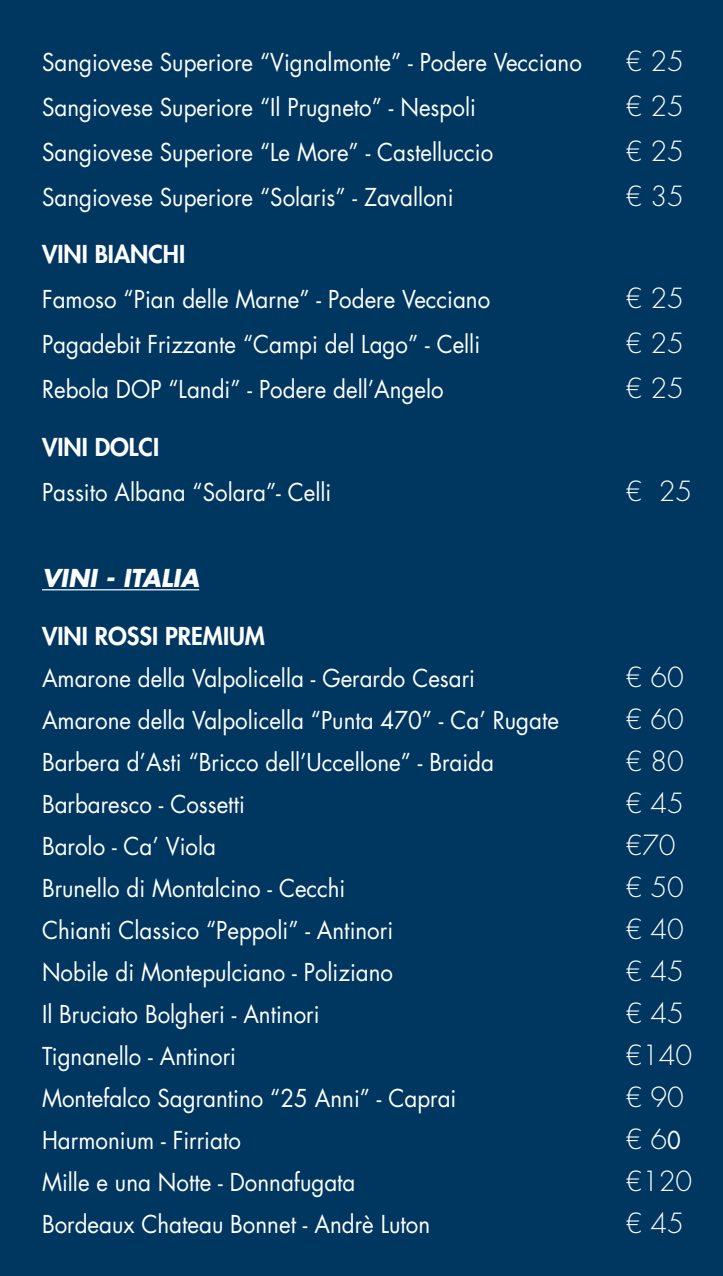
<style>
.page{position:relative;width:723px;height:1276px;background:#003761}
.page>*{position:absolute;margin:0;border:0;box-sizing:border-box;transform-origin:0 0}
.t1{font:300 27px "Futura Std";color:#fff}
.t2{font:24px "Futura Std";color:#fff;scale:.93 1}
.t3{font:800 24px "Futura Std";color:#fff}
.t4{font:italic 700 24px "Futura Std";color:#fff}
.s1{font-weight:400;font-size:24px}
</style>
<div class="page">
<hr style="left:42px;top:589px;width:157px;height:1px;background:#fff">
<p class="t2" style="left:42px;top:46px;width:582px">Sangiovese Superiore “Vignalmonte” - Podere Vecciano</p>
<p class="t1" style="left:625px;top:44px;width:60px">€ 25</p>
<p class="t2" style="left:42px;top:91px;width:468px">Sangiovese Superiore “Il Prugneto” - Nespoli</p>
<p class="t1" style="left:625px;top:89px;width:60px">€ 25</p>
<p class="t2" style="left:42px;top:136px;width:487px">Sangiovese Superiore “Le More” - Castelluccio</p>
<p class="t1" style="left:625px;top:134px;width:60px">€ 25</p>
<p class="t2" style="left:42px;top:181px;width:444px">Sangiovese Superiore “Solaris” - Zavalloni</p>
<p class="t1" style="left:625px;top:179px;width:60px">€ 35</p>
<p class="t3" style="left:42px;top:239px;width:145px">VINI BIANCHI</p>
<p class="t2" style="left:42px;top:284px;width:483px">Famoso “Pian delle Marne” - Podere Vecciano</p>
<p class="t1" style="left:625px;top:282px;width:60px">€ 25</p>
<p class="t2" style="left:42px;top:329px;width:473px">Pagadebit Frizzante “Campi del Lago” - Celli</p>
<p class="t1" style="left:625px;top:327px;width:60px">€ 25</p>
<p class="t2" style="left:42px;top:374px;width:433px">Rebola DOP “Landi” - Podere dell’Angelo</p>
<p class="t1" style="left:625px;top:372px;width:60px">€ 25</p>
<p class="t3" style="left:42px;top:432px;width:119px">VINI DOLCI</p>
<p class="t2" style="left:42px;top:477px;width:313px">Passito Albana “Solara”- Celli</p>
<p class="t1" style="left:625px;top:475px;width:68px">€ 25</p>
<p class="t4" style="left:42px;top:562px;width:159px">VINI - ITALIA</p>
<p class="t3" style="left:42px;top:621px;width:224px">VINI ROSSI PREMIUM</p>
<p class="t2" style="left:42px;top:663px;width:467px">Amarone della Valpolicella - Gerardo Cesari</p>
<p class="t1" style="left:625px;top:661px;width:60px">€ 60</p>
<p class="t2" style="left:42px;top:705px;width:557px">Amarone della Valpolicella “Punta 470” - Ca’ Rugate</p>
<p class="t1" style="left:625px;top:703px;width:60px">€ 60</p>
<p class="t2" style="left:42px;top:747px;width:487px">Barbera d’Asti “Bricco dell’Uccellone” - Braida</p>
<p class="t1" style="left:625px;top:745px;width:60px">€ 80</p>
<p class="t2" style="left:42px;top:789px;width:220px">Barbaresco - Cossetti</p>
<p class="t1" style="left:625px;top:787px;width:60px">€ 45</p>
<p class="t2" style="left:42px;top:831px;width:189px">Barolo - Ca’ Viola</p>
<p class="t1" style="left:625px;top:829px;width:52px">€70</p>
<p class="t2" style="left:42px;top:873px;width:328px">Brunello di Montalcino - Cecchi</p>
<p class="t1" style="left:625px;top:871px;width:60px">€ 50</p>
<p class="t2" style="left:42px;top:915px;width:379px">Chianti Classico “Peppoli” - Antinori</p>
<p class="t1" style="left:625px;top:913px;width:60px">€ 40</p>
<p class="t2" style="left:42px;top:957px;width:379px">Nobile di Montepulciano - Poliziano</p>
<p class="t1" style="left:625px;top:955px;width:60px">€ 45</p>
<p class="t2" style="left:42px;top:999px;width:300px">Il Bruciato Bolgheri - Antinori</p>
<p class="t1" style="left:625px;top:997px;width:60px">€ 45</p>
<p class="t2" style="left:42px;top:1041px;width:210px">Tignanello - Antinori</p>
<p class="t1" style="left:625px;top:1039px;width:68px">€140</p>
<p class="t2" style="left:42px;top:1083px;width:447px">Montefalco Sagrantino “25 Anni” - Caprai</p>
<p class="t1" style="left:625px;top:1081px;width:60px">€ 90</p>
<p class="t2" style="left:42px;top:1125px;width:215px">Harmonium - Firriato</p>
<p class="t1" style="left:625px;top:1123px;width:57px">€ 6<span class="s1">0</span></p>
<p class="t2" style="left:42px;top:1167px;width:339px">Mille e una Notte - Donnafugata</p>
<p class="t1" style="left:625px;top:1165px;width:68px">€120</p>
<p class="t2" style="left:42px;top:1209px;width:419px">Bordeaux Chateau Bonnet - Andrè Luton</p>
<p class="t1" style="left:625px;top:1207px;width:60px">€ 45</p>
</div>
